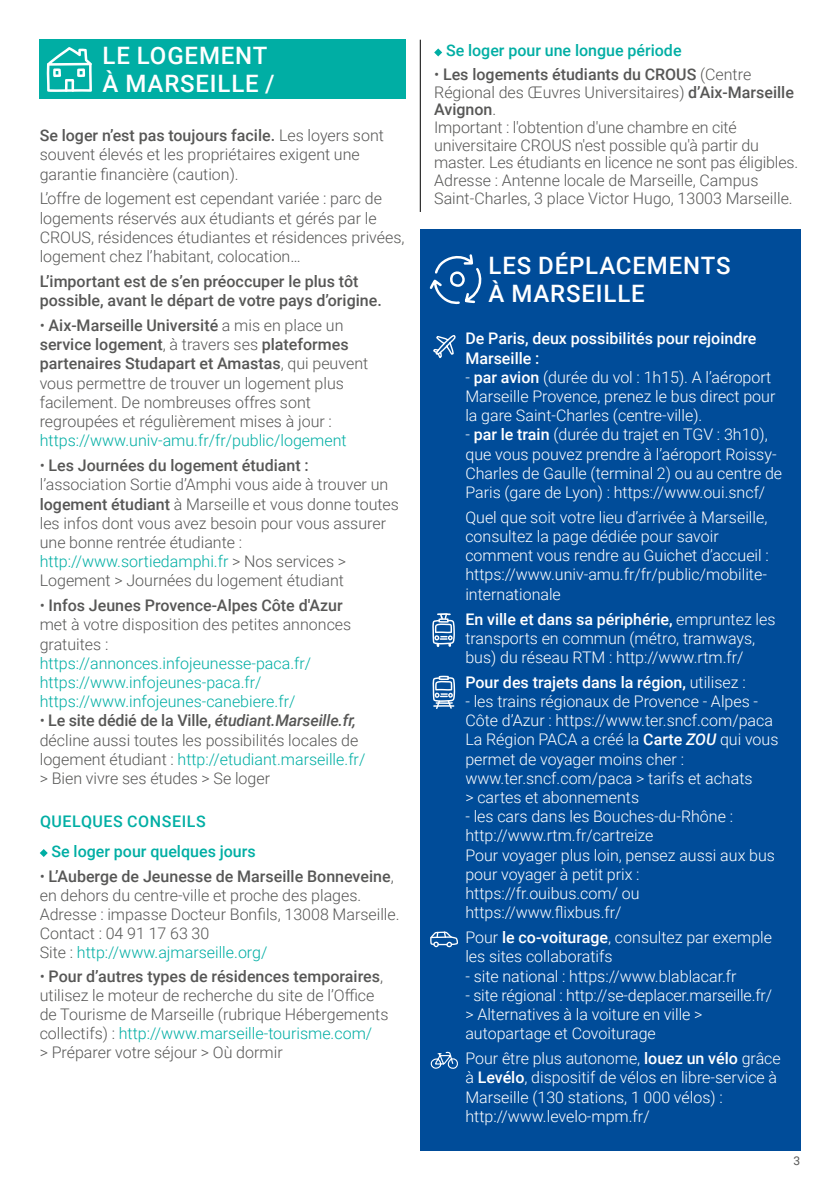
<style>
.page{position:relative;width:840px;height:1191px;background:#fff}
.page>*{position:absolute;margin:0;border:0;box-sizing:border-box;transform-origin:0 0}
.t1{font:500 24px/28px "Roboto";letter-spacing:.035em;color:#fff}
.t2{font:300 16px/19.2px "Roboto";color:#575756}
.t3{font:300 16px/19.2px "Roboto";color:#fff}
.t4{font:300 16px/19.2px "Roboto";color:#00aea4}
.t5{font:500 16px/19.2px "Roboto";color:#fff}
.t6{font:500 16px/19.2px "Roboto";color:#575756}
.t7{font:500 16px/30.4px "Roboto";color:#00aea4}
.t8{font:12px "Roboto";color:#575756}
.s1{font-weight:500}
.s2{color:#00aea4}
.s3{font-weight:500;font-style:italic}
.s4{font-weight:300}
</style>
<div class="page">
<hr style="left:419px;top:40px;width:1px;height:172px;background:#000">
<div style="left:40px;top:40px;width:365px;height:59px;background:#00aea4"></div>
<svg style="left:47px;top:47px;width:45px;height:45px"></svg>
<svg style="left:40px;top:849px;width:8px;height:8px"></svg>
<svg style="left:434px;top:48px;width:8px;height:8px"></svg>
<div style="left:420px;top:229px;width:379px;height:922px;background:#004c99"></div>
<svg style="left:432px;top:613px;width:23px;height:34px"></svg>
<svg style="left:432px;top:675px;width:23px;height:34px"></svg>
<svg style="left:430px;top:931px;width:28px;height:16px"></svg>
<svg style="left:429px;top:254px;width:53px;height:51px"></svg>
<svg style="left:430px;top:1051px;width:28px;height:18px"></svg>
<svg style="left:433px;top:335px;width:23px;height:23px"></svg>
<h1 class="t1" style="left:102px;top:41px;width:173px">LE LOGEMENT<br>À MARSEILLE /</h1>
<p class="t2" style="left:40px;top:125px;width:345px"><span class="s1">Se loger n’est pas toujours facile.</span> Les loyers sont souvent élevés et les propriétaires exigent une garantie financière (caution).</p>
<p class="t2" style="left:40px;top:188px;width:366px">L’offre de logement est cependant variée : parc de logements réservés aux étudiants et gérés par le CROUS, résidences étudiantes et résidences privées, logement chez l’habitant, colocation…</p>
<p class="t6" style="left:40px;top:271px;width:343px">L’important est de s’en préoccuper le plus tôt possible, avant le départ de votre pays d’origine.</p>
<p class="t2" style="left:40px;top:315px;width:330px">• <span class="s1">Aix-Marseille Université</span> a mis en place un <span class="s1">service logement</span>, à travers ses <span class="s1">plateformes partenaires Studapart et Amastas</span>, qui peuvent vous permettre de trouver un logement plus facilement. De nombreuses offres sont regroupées et régulièrement mises à jour :</p>
<p class="t4" style="left:40px;top:430px;width:308px">https://www.univ-amu.fr/fr/public/logement</p>
<p class="t2" style="left:40px;top:455px;width:360px">• <span class="s1">Les Journées du logement étudiant : </span>l’association Sortie d’Amphi vous aide à trouver un <span class="s1">logement étudiant</span> à Marseille et vous donne toutes les infos dont vous avez besoin pour vous assurer une bonne rentrée étudiante : <span class="s2">http://www.sortiedamphi.fr</span> &gt; Nos services &gt; Logement &gt; Journées du logement étudiant</p>
<p class="t2" style="left:40px;top:595px;width:313px">• <span class="s1">Infos Jeunes Provence-Alpes Côte d'Azur </span>met à votre disposition des petites annonces gratuites :</p>
<p class="t4" style="left:40px;top:653px;width:273px">https://annonces.infojeunesse-paca.fr/ https://www.infojeunes-paca.fr/ https://www.infojeunes-canebiere.fr/</p>
<p class="t2" style="left:40px;top:710px;width:327px">• <span class="s1">Le site dédié de la Ville,</span> <span class="s3">étudiant.Marseille.fr, </span>décline aussi toutes les possibilités locales de logement étudiant : <span class="s2">http://etudiant.marseille.fr/ </span>&gt; Bien vivre ses études &gt; Se loger</p>
<p class="t7" style="left:51px;top:805px;width:205px;text-indent:-12px">QUELQUES CONSEILS<br>Se loger pour quelques jours</p>
<p class="t2" style="left:40px;top:866px;width:361px">• <span class="s1">L’Auberge de Jeunesse de Marseille Bonneveine</span>, en dehors du centre-ville et proche des plages.<br>Adresse : impasse Docteur Bonfils, 13008 Marseille.<br>Contact : 04 91 17 63 30<br>Site : <span class="s2">http://www.ajmarseille.org/</span></p>
<p class="t2" style="left:40px;top:966px;width:350px">• <span class="s1">Pour d’autres types de résidences temporaires</span>, utilisez le moteur de recherche du site de l’Office de Tourisme de Marseille (rubrique Hébergements collectifs) : <span class="s2">http://www.marseille-tourisme.com/<br></span>&gt; Préparer votre séjour &gt; Où dormir</p>
<p class="t7" style="left:446px;top:35px;width:237px">Se loger pour une longue période</p>
<p class="t2" style="left:434px;top:65px;width:365px;line-height:17.6px">• <span class="s1">Les logements étudiants du CROUS</span> (Centre Régional des Œuvres Universitaires) <span class="s1">d’Aix-Marseille Avignon</span>.<br>Important : l'obtention d'une chambre en cité universitaire CROUS n'est possible qu'à partir du master. Les étudiants en licence ne sont pas éligibles.<br>Adresse : Antenne locale de Marseille, Campus Saint-Charles, 3 place Victor Hugo, 13003 Marseille.</p>
<h1 class="t1" style="left:488px;top:251px;width:243px">LES DÉPLACEMENTS<br>À MARSEILLE</h1>
<p class="t5" style="left:465px;top:328px;width:292px">De Paris, deux possibilités pour rejoindre<br>Marseille :</p>
<p class="t3" style="left:465px;top:367px;width:311px">- <span class="s1">par avion</span> (durée du vol : 1h15). A l’aéroport<br>Marseille Provence, prenez le bus direct pour la gare Saint-Charles (centre-ville).</p>
<p class="t3" style="left:465px;top:424px;width:318px">- <span class="s1">par le train</span> (durée du trajet en TGV : 3h10), que vous pouvez prendre à l’aéroport Roissy-Charles de Gaulle (terminal 2) ou au centre de Paris (gare de Lyon) : https://www.oui.sncf/</p>
<p class="t3" style="left:465px;top:507px;width:305px">Quel que soit votre lieu d’arrivée à Marseille, consultez la page dédiée pour savoir comment vous rendre au Guichet d’accueil : https://www.univ-amu.fr/fr/public/mobilite&shy;internationale</p>
<p class="t3" style="left:465px;top:608px;width:311px"><span class="s1">En ville et dans sa périphérie,</span> empruntez les transports en commun (métro, tramways, bus) du réseau RTM : http://www.rtm.fr/</p>
<p class="t5" style="left:465px;top:672px;width:282px">Pour des trajets dans la région, <span class="s4">utilisez :</span></p>
<p class="t3" style="left:465px;top:691px;width:314px">- les trains régionaux de Provence - Alpes - Côte d’Azur : https://www.ter.sncf.com/paca La Région PACA a créé la <span class="s1">Carte</span> <span class="s3">ZOU</span> qui vous permet de voyager moins cher : www.ter.sncf.com/paca &gt; tarifs et achats<br>&gt; cartes et abonnements</p>
<p class="t3" style="left:465px;top:806px;width:311px">- les cars dans les Bouches-du-Rhône : http://www.rtm.fr/cartreize<br>Pour voyager plus loin, pensez aussi aux bus pour voyager à petit prix : https://fr.ouibus.com/ ou https://www.flixbus.fr/</p>
<p class="t3" style="left:465px;top:927px;width:308px">Pour <span class="s1">le co-voiturage</span>, consultez par exemple les sites collaboratifs</p>
<p class="t3" style="left:465px;top:965px;width:272px">- site national : https://www.blablacar.fr</p>
<p class="t3" style="left:465px;top:985px;width:308px">- site régional : http://se-deplacer.marseille.fr/ &gt; Alternatives à la voiture en ville &gt; autopartage et Covoiturage</p>
<p class="t3" style="left:465px;top:1048px;width:317px">Pour être plus autonome, <span class="s1">louez un vélo</span> grâce à <span class="s1">Levélo</span>, dispositif de vélos en libre-service à Marseille (130 stations, 1 000 vélos) : http://www.levelo-mpm.fr/</p>
<p class="t8" style="left:793px;top:1152px;width:8px">3</p>
</div>
